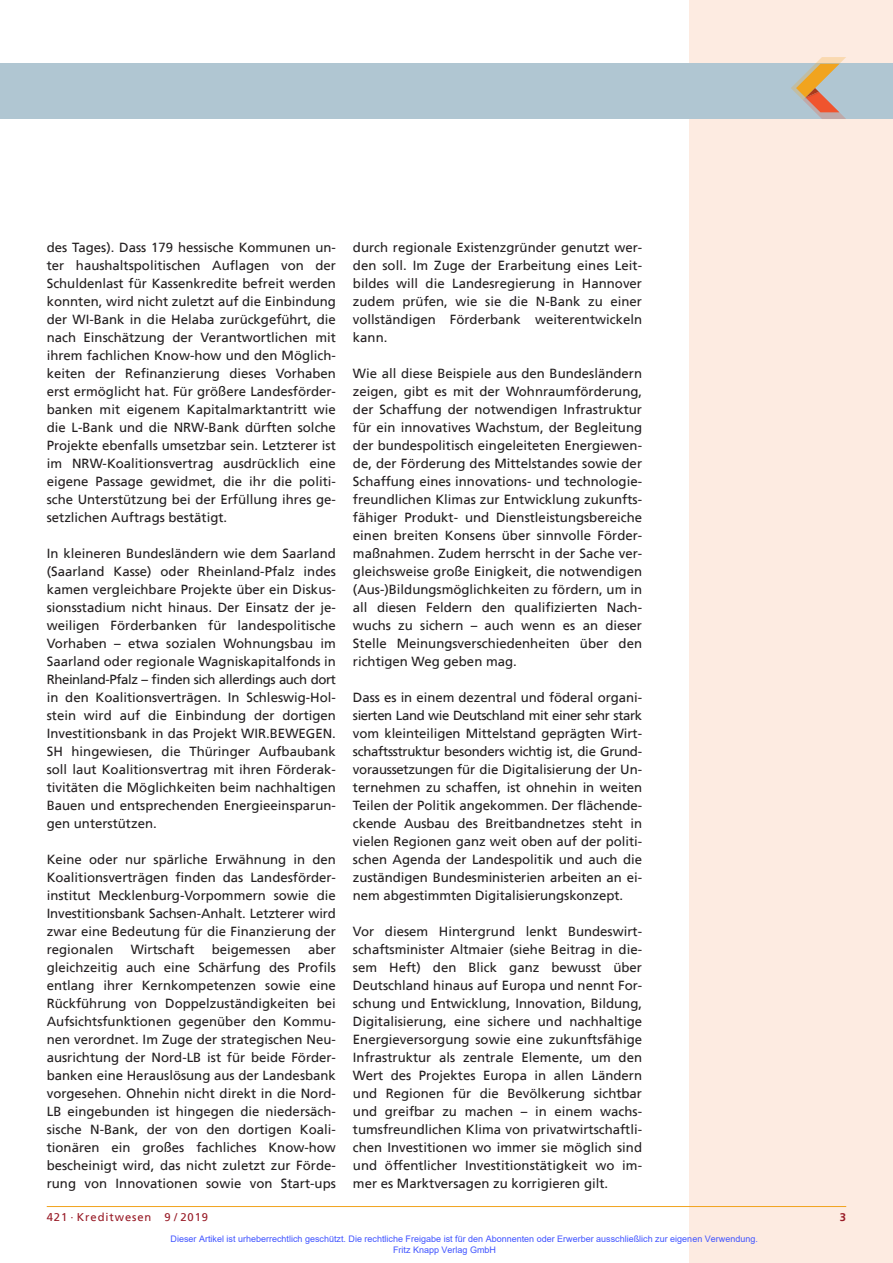
<style>
.page{position:relative;width:893px;height:1263px;background:#fff}
.page>*{position:absolute;margin:0;border:0;box-sizing:border-box;transform-origin:0 0}
.t1{font:13.2px/18px "Frutiger";color:#231f20;text-align:justify}
.t2{font:11.25px "Frutiger";letter-spacing:.08em;color:#981a26}
.t3{font:700 11.25px "Frutiger";color:#981a26}
.t4{font:9px/10.8px "Arial";color:#4054ff}
</style>
<div class="page">
<div style="left:689px;top:0;width:204px;height:1263px;background:#fdebe1"></div>
<div style="left:0;top:64px;width:893px;height:55px;background:#b0c6d2"></div>
<svg style="left:791px;top:57px;width:55px;height:62px"></svg>
<hr style="left:47px;top:1206px;width:799px;height:1px;background:#f1a31e">
<p class="t1" style="left:47px;top:239px;width:291px">des Tages). Dass 179 hessische Kommunen un&shy;ter haushaltspolitischen Auflagen von der Schuldenlast für Kassenkredite befreit werden konnten, wird nicht zuletzt auf die Einbindung der WI-Bank in die Helaba zurückgeführt, die nach Einschätzung der Verantwortlichen mit ihrem fachlichen Know-how und den Möglich&shy;keiten der Refinanzierung dieses Vorhaben erst ermöglicht hat. Für größere Landesförder&shy;banken mit eigenem Kapitalmarktantritt wie die L-Bank und die NRW-Bank dürften solche Projekte ebenfalls umsetzbar sein. Letzterer ist im NRW-Koalitionsvertrag ausdrücklich eine eigene Passage gewidmet, die ihr die politi&shy;sche Unterstützung bei der Erfüllung ihres ge&shy;setzlichen Auftrags bestätigt.</p>
<p class="t1" style="left:47px;top:545px;width:291px">In kleineren Bundesländern wie dem Saarland (Saarland Kasse) oder Rheinland-Pfalz indes kamen vergleichbare Projekte über ein Diskus&shy;sionsstadium nicht hinaus. Der Einsatz der je&shy;weiligen Förderbanken für landespolitische Vorhaben – etwa sozialen Wohnungsbau im Saarland oder regionale Wagniskapitalfonds in Rheinland-Pfalz – finden sich allerdings auch dort in den Koalitionsverträgen. In Schleswig-Hol&shy;stein wird auf die Einbindung der dortigen Investitionsbank in das Projekt WIR.BEWEGEN.<br>SH hingewiesen, die Thüringer Aufbaubank soll laut Koalitionsvertrag mit ihren Förderak&shy;tivitäten die Möglichkeiten beim nachhaltigen Bauen und entsprechenden Energieeinsparun&shy;gen unterstützen.</p>
<p class="t1" style="left:47px;top:851px;width:291px">Keine oder nur spärliche Erwähnung in den Koalitionsverträgen finden das Landesförder&shy;institut Mecklenburg-Vorpommern sowie die Investitionsbank Sachsen-Anhalt. Letzterer wird zwar eine Bedeutung für die Finanzierung der regionalen</p>
<p class="t1" style="left:131px;top:941px;width:65px">Wirtschaft</p>
<p class="t1" style="left:212px;top:941px;width:81px">beigemessen</p>
<p class="t1" style="left:47px;top:941px;width:291px;text-indent:261px">aber gleichzeitig auch eine Schärfung des Profils entlang ihrer Kernkompetenzen sowie eine Rückführung von Doppelzuständigkeiten bei Aufsichtsfunktionen gegenüber den Kommu&shy;nen verordnet. Im Zuge der strategischen Neu&shy;ausrichtung der Nord-LB ist für beide Förder&shy;banken eine Herauslösung aus der Landesbank vorgesehen. Ohnehin nicht direkt in die Nord-LB eingebunden ist hingegen die niedersäch&shy;sische N-Bank, der von den dortigen Koali&shy;tionären ein großes fachliches Know-how bescheinigt wird, das nicht zuletzt zur Förde&shy;rung von Innovationen sowie von Start-ups</p>
<p class="t1" style="left:353px;top:239px;width:291px">durch regionale Existenzgründer genutzt wer&shy;den soll. Im Zuge der Erarbeitung eines Leit&shy;bildes will die Landesregierung in Hannover zudem prüfen, wie sie die N-Bank zu einer vollständigen Förderbank weiterentwickeln kann.</p>
<p class="t1" style="left:353px;top:365px;width:291px">Wie all diese Beispiele aus den Bundesländern zeigen, gibt es mit der Wohnraumförderung, der Schaffung der notwendigen Infrastruktur für ein innovatives Wachstum, der Begleitung der bundespolitisch eingeleiteten Energiewen&shy;de, der Förderung des Mittelstandes sowie der Schaffung eines innovations- und technologie&shy;freundlichen Klimas zur Entwicklung zukunfts&shy;fähiger Produkt- und Dienstleistungsbereiche einen breiten Konsens über sinnvolle Förder&shy;maßnahmen. Zudem herrscht in der Sache ver&shy;gleichsweise große Einigkeit, die notwendigen (Aus-)Bildungsmöglichkeiten zu fördern, um in all diesen Feldern den qualifizierten Nach&shy;wuchs zu sichern – auch wenn es an dieser Stelle Meinungsverschiedenheiten über den richtigen Weg geben mag.</p>
<p class="t1" style="left:353px;top:689px;width:291px">Dass es in einem dezentral und föderal organi&shy;sierten Land wie Deutschland mit einer sehr stark vom kleinteiligen Mittelstand geprägten Wirt&shy;schaftsstruktur besonders wichtig ist, die Grund&shy;voraussetzungen für die Digitalisierung der Un&shy;ternehmen zu schaffen, ist ohnehin in weiten Teilen der Politik angekommen. Der flächende&shy;ckende Ausbau des Breitbandnetzes steht in vielen Regionen ganz weit oben auf der politi&shy;schen Agenda der Landespolitik und auch die zuständigen Bundesministerien arbeiten an ei&shy;nem abgestimmten Digitalisierungskonzept.</p>
<p class="t1" style="left:353px;top:923px;width:291px">Vor diesem Hintergrund lenkt Bundeswirt&shy;schaftsminister Altmaier (siehe Beitrag in die&shy;sem Heft) den Blick ganz bewusst über Deutschland hinaus auf Europa und nennt For&shy;schung und Entwicklung, Innovation, Bildung, Digitalisierung, eine sichere und nachhaltige Energieversorgung sowie eine zukunftsfähige Infrastruktur als zentrale Elemente, um den Wert des Projektes Europa in allen Ländern und Regionen für die Bevölkerung sichtbar und greifbar zu machen – in einem wachs&shy;tumsfreundlichen Klima von privatwirtschaftli&shy;chen Investitionen wo immer sie möglich sind und öffentlicher Investitionstätigkeit wo im&shy;mer es Marktversagen zu korrigieren gilt.</p>
<p class="t2" style="left:47px;top:1211px;width:163px">421 · Kreditwesen 9 / 2019</p>
<p class="t3" style="left:840px;top:1211px;width:8px">3</p>
<p class="t4" style="left:393px;top:1233px;width:366px;text-indent:-223px">Dieser Artikel ist urheberrechtlich geschützt. Die rechtliche Freigabe ist für den Abonnenten oder Erwerber ausschließlich zur eigenen Verwendung.<br>Fritz Knapp Verlag GmbH</p>
</div>
